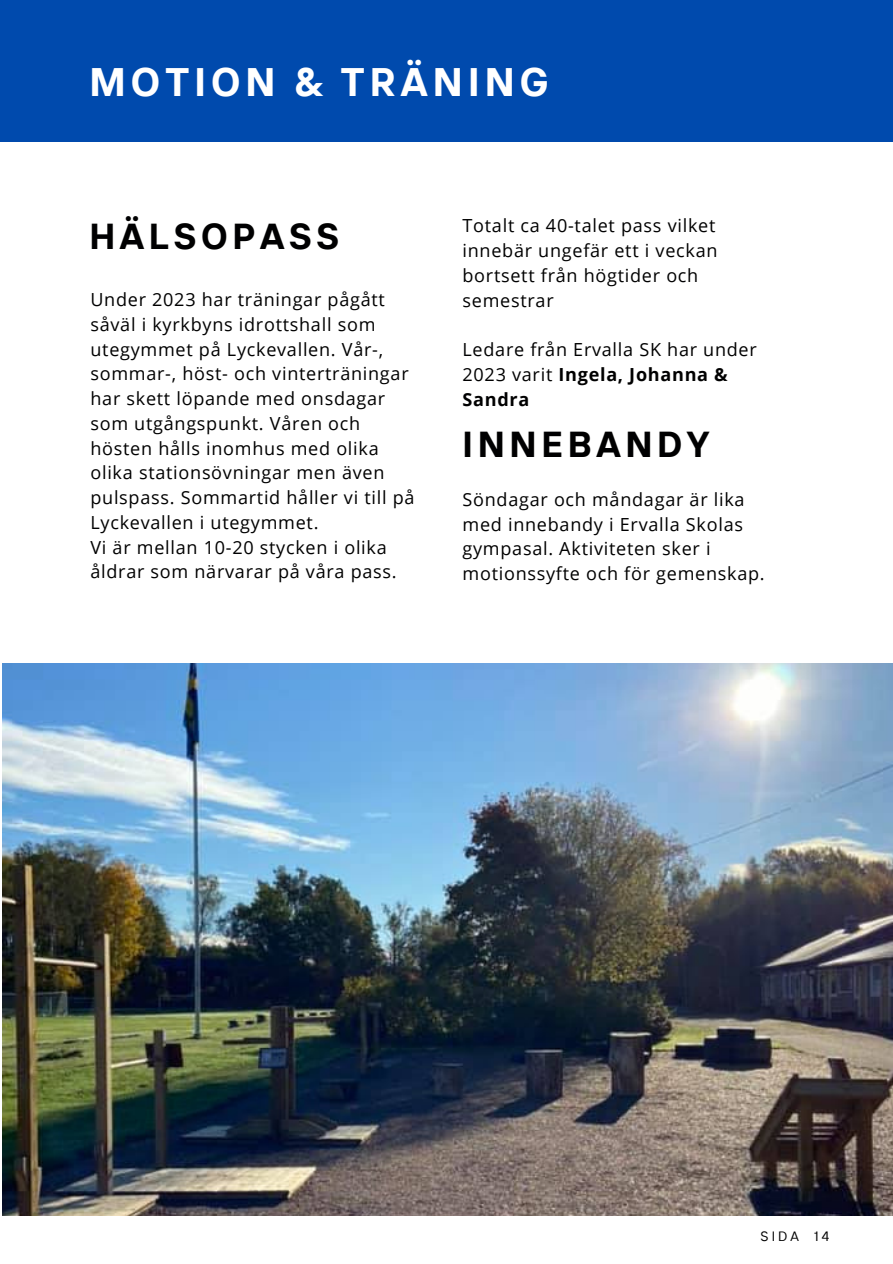
<style>
.page{position:relative;width:893px;height:1264px;background:#fff}
.page>*{position:absolute;margin:0;border:0;box-sizing:border-box;transform-origin:0 0}
.t1{font:700 39.75px "TT Interphases";letter-spacing:.13em;color:#fff}
.t2{font:700 36px "TT Interphases";letter-spacing:.13em;color:#000001}
.t3{font:18px/24.8px "Open Sans";letter-spacing:.04em;color:#000001}
.t4{font:13.5px "TT Interphases";letter-spacing:.23em;color:#000001}
.s1{font-weight:700}
</style>
<div class="page">
<div style="left:0;top:0;width:892px;height:141px;background:#004aad"></div>
<img style="left:2px;top:663px;width:890px;height:552px">
<h2 class="t1" style="left:89px;top:56px;width:461px">MOTION &amp; TRÄNING</h2>
<h1 class="t2" style="left:89px;top:213px;width:251px">HÄLSOPASS</h1>
<h2 class="t3" style="left:90px;top:286px;width:325px">Under 2023 har träningar pågått såväl i kyrkbyns idrottshall som utegymmet på Lyckevallen. Vår-, sommar-, höst- och vinterträningar har skett löpande med onsdagar som utgångspunkt. Våren och hösten hålls inomhus med olika olika stationsövningar men även pulspass. Sommartid håller vi till på<br>Lyckevallen i utegymmet.<br>Vi är mellan 10-20 stycken i olika åldrar som närvarar på våra pass.</h2>
<h2 class="t3" style="left:462px;top:213px;width:256px">Totalt ca 40-talet pass vilket innebär ungefär ett i veckan bortsett från högtider och semestrar</h2>
<p class="t3" style="left:462px;top:337px;width:296px">Ledare från Ervalla SK har under<br>2023 varit <span class="s1">Ingela, Johanna &amp;<br>Sandra</span></p>
<h2 class="t2" style="left:462px;top:421px;width:248px">INNEBANDY</h2>
<h1 class="t3" style="left:462px;top:486px;width:303px">Söndagar och måndagar är lika med innebandy i Ervalla Skolas gympasal. Aktiviteten sker i motionssyfte och för gemenskap.</h1>
<p class="t4" style="left:760px;top:1227px;width:70px">SIDA 14</p>
</div>
